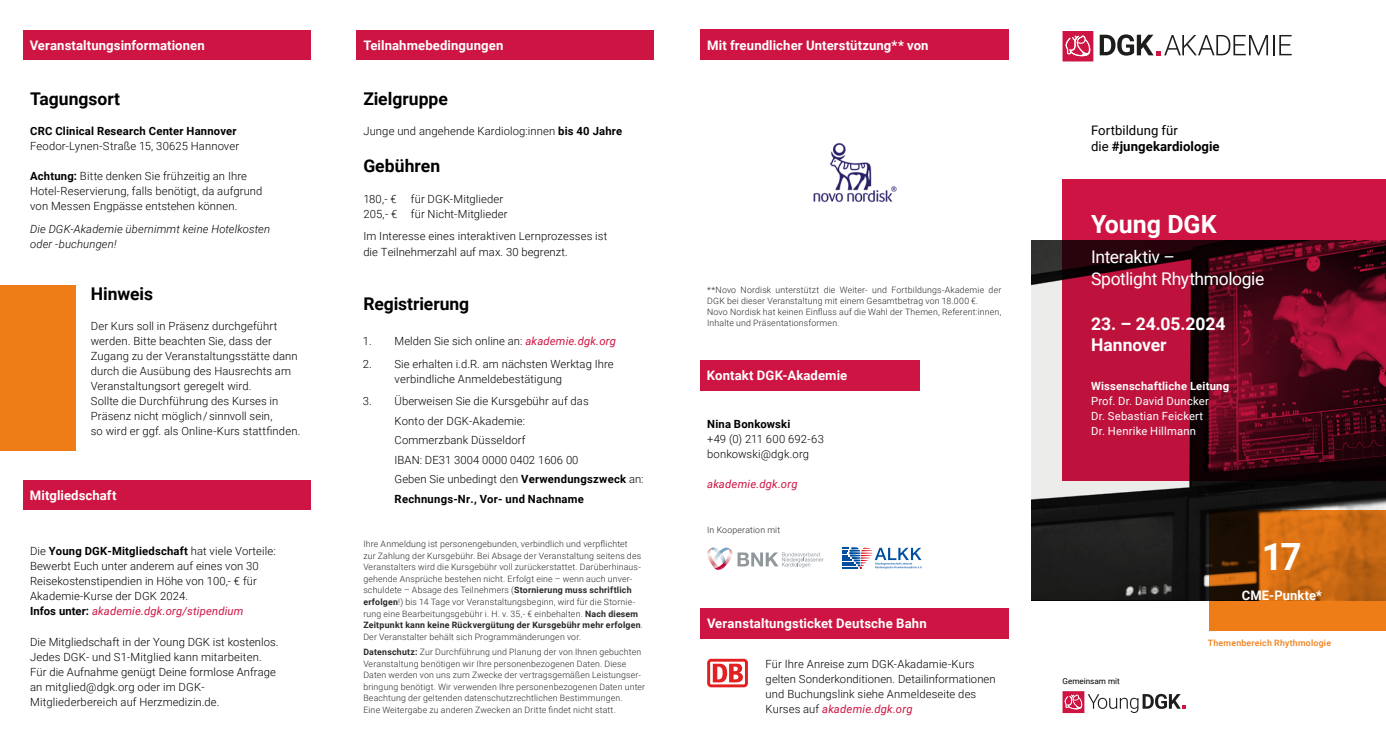
<style>
.page{position:relative;width:1386px;height:745px;background:#fff}
.page>*{position:absolute;margin:0;border:0;box-sizing:border-box;transform-origin:0 0}
.t1{font:700 37.5px "Roboto";color:#fff}
.t2{font:700 25px "Roboto";color:#fff}
.t3{font:700 17.5px "Roboto";color:#000}
.t4{font:17.5px/22.5px "Roboto";letter-spacing:-.025em;color:#fff}
.t5{font:700 17.5px/21px "Roboto";color:#fff}
.t6{font:700 13.12px "Roboto";letter-spacing:.01em;color:#fff}
.t7{font:13.12px/15.8px "Roboto";letter-spacing:.005em;color:#000}
.t8{font:300 11.25px/15px "Roboto";letter-spacing:.01em;color:#000}
.t9{font:11.25px/15px "Roboto";letter-spacing:.015em;color:#fff}
.t10{font:italic 300 11.25px/15px "Roboto";letter-spacing:.015em;color:#000}
.t11{font:700 11.25px "Roboto";letter-spacing:.02em;color:#000}
.t12{font:700 11.25px "Roboto";letter-spacing:.015em;color:#fff}
.t13{font:italic 11.25px "Roboto";letter-spacing:.015em;color:#ce1442}
.t14{font:300 8.75px/11.6px "Roboto";letter-spacing:.02em;color:#282827}
.t15{font:500 8.75px "Roboto";letter-spacing:.025em;color:#ef7d17}
.t16{font:8.12px "Roboto";color:#000}
.s1{font-weight:700}
.s2{font-weight:400;font-style:italic;color:#ce1442}
</style>
<div class="page">
<div style="left:356px;top:30px;width:298px;height:29px;background:#ce1442"></div>
<div style="left:23px;top:30px;width:287px;height:29px;background:#ce1442"></div>
<div style="left:23px;top:479px;width:287px;height:30px;background:#ce1442"></div>
<div style="left:700px;top:30px;width:308px;height:30px;background:#ce1442"></div>
<div style="left:0;top:285px;width:76px;height:165px;background:#ef7d17"></div>
<img style="left:1031px;top:240px;width:354px;height:360px">
<hr style="left:1272px;top:35px;width:2px;height:20px;background:#1d1d1b">
<svg style="left:1279px;top:35px;width:12px;height:20px"></svg>
<svg style="left:1099px;top:34px;width:169px;height:22px"></svg>
<svg style="left:1062px;top:31px;width:31px;height:30px"></svg>
<svg style="left:1062px;top:691px;width:123px;height:21px"></svg>
<svg style="left:1062px;top:179px;width:323px;height:301px;background:#850c2a"></svg>
<svg style="left:1208px;top:510px;width:177px;height:120px;background:#b45e11"></svg>
<svg style="left:707px;top:547px;width:116px;height:23px"></svg>
<svg style="left:842px;top:547px;width:79px;height:21px"></svg>
<div style="left:700px;top:360px;width:219px;height:30px;background:#ce1442"></div>
<div style="left:700px;top:607px;width:308px;height:30px;background:#ce1442"></div>
<svg style="left:707px;top:658px;width:41px;height:29px"></svg>
<svg style="left:710px;top:661px;width:35px;height:23px"></svg>
<svg style="left:713px;top:663px;width:30px;height:19px"></svg>
<img style="left:813px;top:143px;width:84px;height:59px">
<p class="t6" style="left:30px;top:36px;width:176px">Veranstaltungsinformationen</p>
<h3 class="t3" style="left:30px;top:86px;width:91px">Tagungsort</h3>
<p class="t11" style="left:30px;top:123px;width:208px">CRC Clinical Research Center Hannover</p>
<p class="t8" style="left:30px;top:138px;width:210px">Feodor-Lynen-Straße 15, 30625 Hannover</p>
<p class="t8" style="left:30px;top:168px;width:234px"><span class="s1">Achtung:</span> Bitte denken Sie frühzeitig an Ihre<br>Hotel-Reservierung, falls benötigt, da aufgrund von Messen Engpässe entstehen können.</p>
<p class="t10" style="left:30px;top:220px;width:241px">Die DGK-Akademie übernimmt keine Hotelkosten oder -buchungen!</p>
<h3 class="t3" style="left:91px;top:281px;width:64px">Hinweis</h3>
<p class="t8" style="left:91px;top:318px;width:211px">Der Kurs soll in Präsenz durchgeführt werden. Bitte beachten Sie, dass der Zugang zu der Veranstaltungsstätte dann durch die Ausübung des Hausrechts am Veranstaltungsort geregelt wird.<br>Sollte die Durchführung des Kurses in Präsenz nicht möglich / sinnvoll sein,<br>so wird er ggf. als Online-Kurs stattfinden.</p>
<p class="t6" style="left:30px;top:485px;width:88px">Mitgliedschaft</p>
<p class="t8" style="left:30px;top:543px;width:247px">Die <span class="s1">Young DGK-Mitgliedschaft</span> hat viele Vorteile:<br>Bewerbt Euch unter anderem auf eines von 30<br>Reisekostenstipendien in Höhe von 100,- € für Akademie-Kurse der DGK 2024.<br><span class="s1">Infos unter:</span> <span class="s2">akademie.dgk.org/stipendium</span></p>
<p class="t8" style="left:30px;top:633px;width:250px">Die Mitgliedschaft in der Young DGK ist kostenlos.<br>Jedes DGK- und S1-Mitglied kann mitarbeiten.<br>Für die Aufnahme genügt Deine formlose Anfrage an mitglied@dgk.org oder im DGK-Mitgliederbereich auf Herzmedizin.de.</p>
<p class="t6" style="left:363px;top:36px;width:141px">Teilnahmebedingungen</p>
<h3 class="t3" style="left:363px;top:86px;width:86px">Zielgruppe</h3>
<p class="t8" style="left:363px;top:123px;width:260px">Junge und angehende Kardiolog:innen <span class="s1">bis 40 Jahre</span></p>
<h3 class="t3" style="left:363px;top:154px;width:78px">Gebühren</h3>
<p class="t8" style="left:363px;top:190px;width:146px">180,- € für DGK-Mitglieder<br>205,- € für Nicht-Mitglieder</p>
<p class="t8" style="left:363px;top:227px;width:245px;line-height:16.5px">Im Interesse eines interaktiven Lernprozesses ist die Teilnehmerzahl auf max. 30 begrenzt.</p>
<h3 class="t3" style="left:363px;top:291px;width:107px">Registrierung</h3>
<p class="t8" style="left:363px;top:333px;width:255px">1. Melden Sie sich online an: <span class="s2">akademie.dgk.org</span></p>
<p class="t8" style="left:394px;top:355px;width:221px;text-indent:-32px">2. Sie erhalten i.d.R. am nächsten Werktag Ihre verbindliche Anmeldebestätigung</p>
<p class="t8" style="left:394px;top:391px;width:250px;line-height:19.5px;text-indent:-32px">3. Überweisen Sie die Kursgebühr auf das<br>Konto der DGK-Akademie:<br>Commerzbank Düsseldorf<br>IBAN: DE31 3004 0000 0402 1606 00<br>Geben Sie unbedingt den <span class="s1">Verwendungszweck</span> an:<br><span class="s1">Rechnungs-Nr., Vor- und Nachname</span></p>
<p class="t14" style="left:363px;top:537px;width:281px">Ihre Anmeldung ist personengebunden, verbindlich und verpflichtet<br>zur Zahlung der Kursgebühr. Bei Absage der Veranstaltung seitens des Veranstalters wird die Kursgebühr voll zurückerstattet. Darüberhinaus&shy;gehende Ansprüche bestehen nicht. Erfolgt eine – wenn auch unver&shy;schuldete – Absage des Teilnehmers (<span class="s1">Stornierung muss schriftlich erfolgen</span>!) bis 14 Tage vor Veranstaltungsbeginn, wird für die Stornie&shy;rung eine Bearbeitungsgebühr i. H. v. 35,- € einbehalten. <span class="s1">Nach diesem Zeitpunkt kann keine Rückvergütung der Kursgebühr mehr erfolgen</span>.<br>Der Veranstalter behält sich Programmänderungen vor.</p>
<p class="t14" style="left:363px;top:645px;width:283px"><span class="s1">Datenschutz:</span> Zur Durchführung und Planung der von Ihnen gebuchten Veranstaltung benötigen wir Ihre personenbezogenen Daten. Diese Daten werden von uns zum Zwecke der vertragsgemäßen Leistungser&shy;bringung benötigt. Wir verwenden Ihre personenbezogenen Daten unter Beachtung der geltenden datenschutzrechtlichen Bestimmungen.<br>Eine Weitergabe zu anderen Zwecken an Dritte findet nicht statt.</p>
<p class="t6" style="left:707px;top:36px;width:223px">Mit freundlicher Unterstützung** von</p>
<p class="t14" style="left:707px;top:283px;width:296px;line-height:11.2px">**Novo Nordisk unterstützt die Weiter- und Fortbildungs-Akademie der DGK bei dieser Veranstaltung mit einem Gesamtbetrag von 18.000 €.<br>Novo Nordisk hat keinen Einfluss auf die Wahl der Themen, Referent:innen, Inhalte und Präsentationsformen.</p>
<p class="t6" style="left:707px;top:366px;width:142px">Kontakt DGK-Akademie</p>
<p class="t11" style="left:707px;top:415px;width:85px">Nina Bonkowski</p>
<p class="t8" style="left:707px;top:430px;width:118px">+49 (0) 211 600 692-63 bonkowski@dgk.org</p>
<p class="t13" style="left:707px;top:475px;width:92px">akademie.dgk.org</p>
<p class="t14" style="left:707px;top:523px;width:75px">In Kooperation mit</p>
<p class="t6" style="left:707px;top:613px;width:221px">Veranstaltungsticket Deutsche Bahn</p>
<p class="t8" style="left:765px;top:655px;width:232px">Für Ihre Anreise zum DGK-Akadamie-Kurs gelten Sonderkonditionen. Detailinformationen und Buchungslink siehe Anmeldeseite des Kurses auf <span class="s2">akademie.dgk.org</span></p>
<p class="t7" style="left:1091px;top:122px;width:130px">Fortbildung für<br>die <span class="s1">#jungekardiologie</span></p>
<h2 class="t2" style="left:1091px;top:206px;width:127px">Young DGK</h2>
<h3 class="t4" style="left:1091px;top:244px;width:175px">Interaktiv –<br>Spotlight Rhythmologie</h3>
<h3 class="t5" style="left:1091px;top:312px;width:136px">23. – 24.05.2024<br>Hannover</h3>
<p class="t12" style="left:1091px;top:378px;width:140px">Wissenschaftliche Leitung</p>
<p class="t9" style="left:1091px;top:393px;width:119px">Prof. Dr. David Duncker<br>Dr. Sebastian Feickert<br>Dr. Henrike Hillmann</p>
<h1 class="t1" style="left:1261px;top:530px;width:41px">17</h1>
<p class="t6" style="left:1241px;top:586px;width:82px">CME-Punkte*</p>
<p class="t16" style="left:1062px;top:674px;width:59px">Gemeinsam mit</p>
<p class="t15" style="left:1207px;top:636px;width:125px">Themenbereich Rhythmologie</p>
</div>
